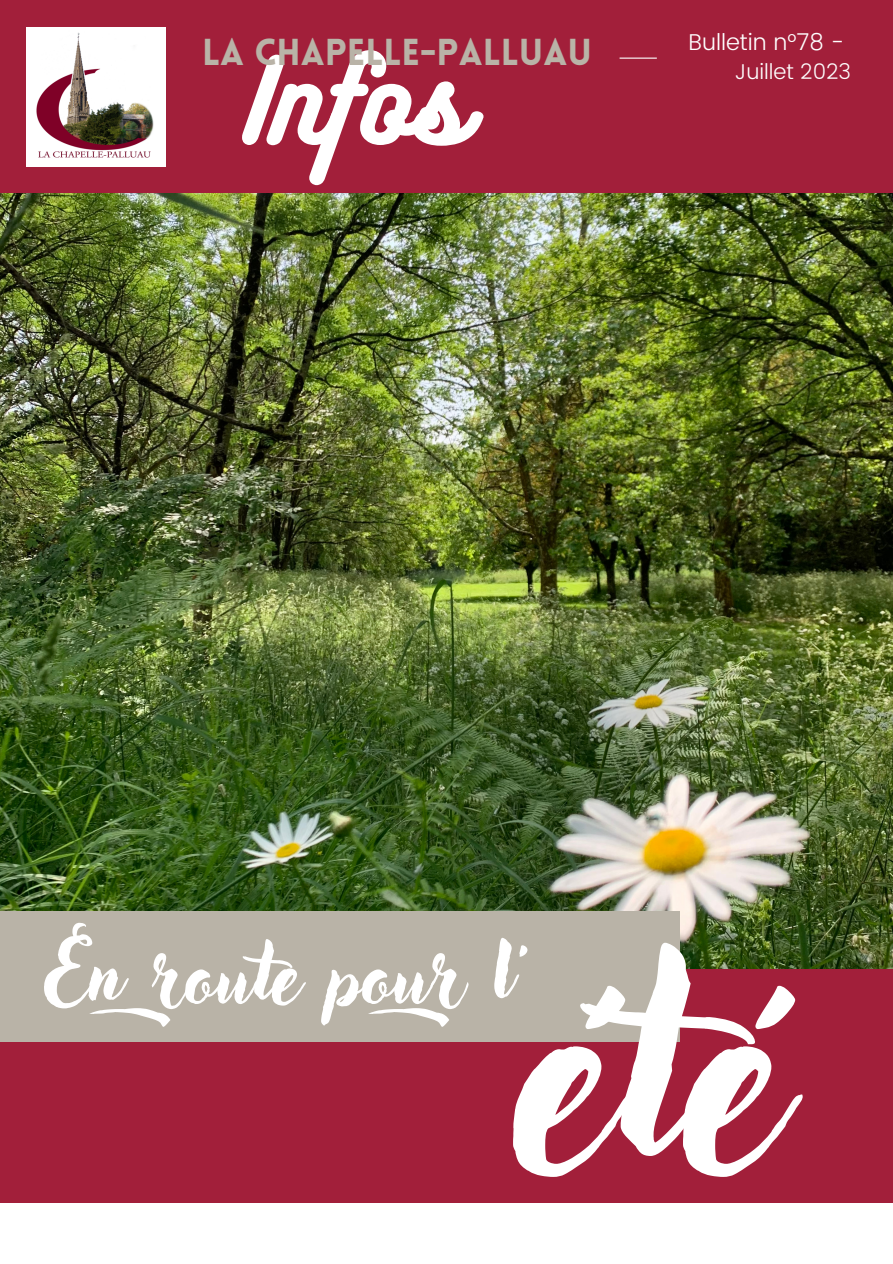
<style>
.page{position:relative;width:893px;height:1264px;background:#fff}
.page>*{position:absolute;margin:0;border:0;box-sizing:border-box;transform-origin:0 0}
.t1{font:279.3px "Adlery Pro";color:#fff}
.t2{font:104.1px "Bukhari Script";color:#fff}
.t3{font:79.35px "Adlery Pro Swash";color:#fff}
.t4{font:900 36.6px "Lovelo";color:#b9b3a7}
.t5{font:300 22.95px "Poppins";color:#fff}
.t6{font:300 21.45px "Poppins";color:#fff}
</style>
<div class="page">
<img style="left:0;top:193px;width:892px;height:776px">
<div style="left:0;top:0;width:892px;height:193px;background:#a21f3a"></div>
<hr style="left:619px;top:58px;width:37px;height:1px;background:#fff">
<img style="left:27px;top:27px;width:138px;height:140px">
<div style="left:0;top:969px;width:892px;height:234px;background:#a21f3a"></div>
<div style="left:0;top:911px;width:679px;height:130px;background:#b9b3a7"></div>
<p class="t4" style="left:202px;top:38px;width:391px">LA CHAPELLE-PALLUAU</p>
<p class="t5" style="left:688px;top:29px;width:157px">Bulletin n°78 -</p>
<p class="t6" style="left:734px;top:59px;width:118px">Juillet 2023</p>
<p class="t2" style="left:245px;top:34px;width:223px">Infos</p>
<p class="t3" style="left:45px;top:937px;width:487px">En route pourl'</p>
<p class="t1" style="left:515px;top:938px;width:270px">été</p>
</div>
